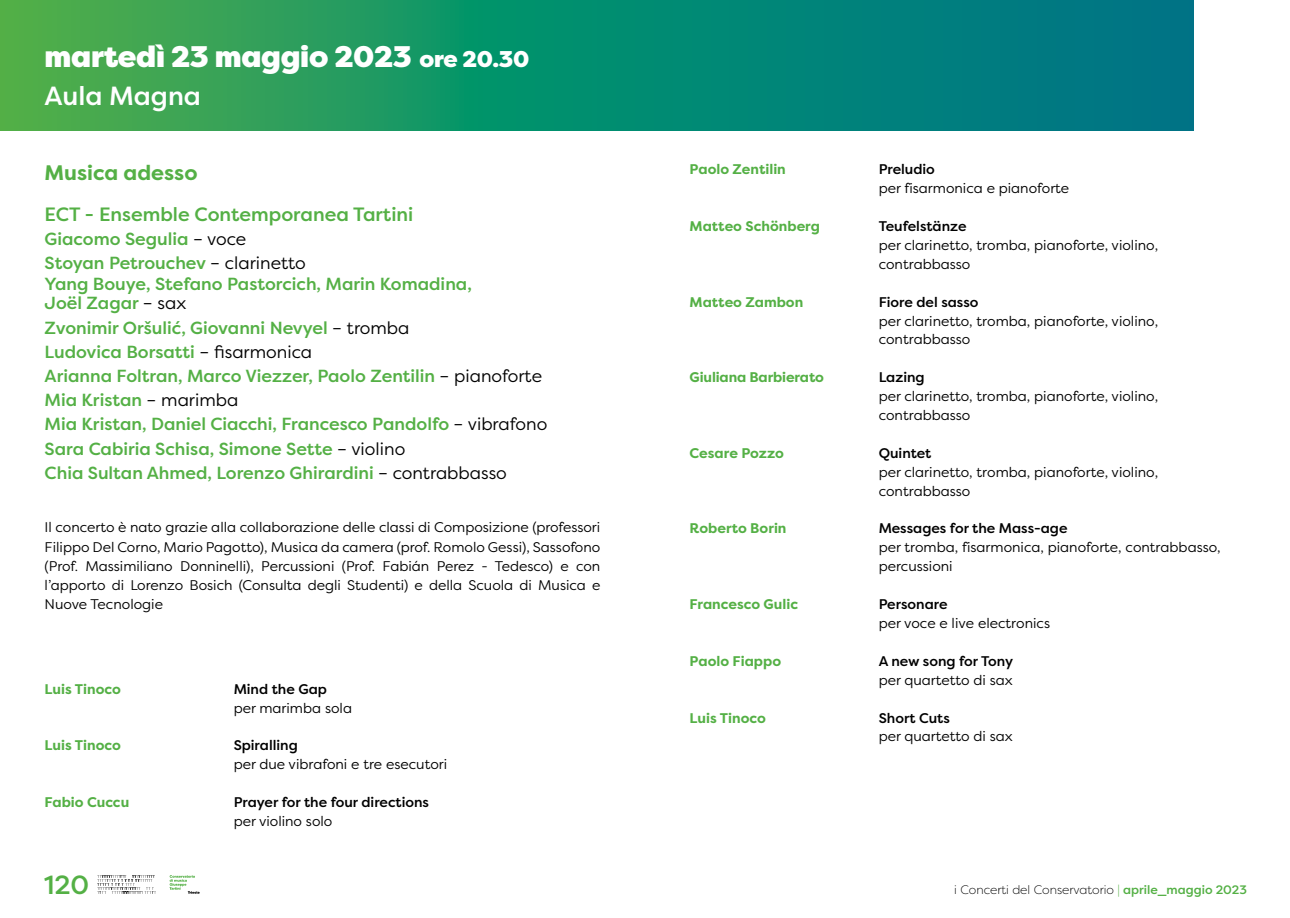
<style>
.page{position:relative;width:1290px;height:918px;background:#fff}
.page>*{position:absolute;margin:0;border:0;box-sizing:border-box;transform-origin:0 0}
.t1{font:900 29.75px "Filson Pro";letter-spacing:-.01em;color:#fff}
.t2{font:500 26.25px "Filson Pro";color:#fff}
.t3{font:500 26.25px "Filson Pro";color:#54b045}
.t4{font:700 21px "Filson Pro";color:#54b045}
.t5{font:500 19.25px "Filson Pro";color:#54b045}
.t6{font:500 17.5px/24.2px "Filson Pro";color:#54b045}
.t7{font:14px/18.9px "Filson Pro";color:#000}
.t8{font:500 14px "Filson Pro";color:#000}
.t9{font:700 14px "Filson Pro";color:#54b045}
.t10{font:300 12.25px "Filson Pro";color:#000}
.s1{font-size:22.75px}
.s2{font-weight:400;color:#000}
.s3{color:#54b045}
.s4{font-weight:500;color:#54b045}
</style>
<div class="page">
<svg style="left:0;top:0;width:1193px;height:130px;background:#148f6c"></svg>
<svg style="left:97px;top:875px;width:59px;height:19px"></svg>
<svg style="left:170px;top:875px;width:30px;height:19px"></svg>
<h1 class="t1" style="left:45px;top:38px;width:486px">martedì 23 maggio 2023 <span class="s1">ore 20.30</span></h1>
<h2 class="t2" style="left:45px;top:78px;width:158px">Aula Magna</h2>
<h3 class="t4" style="left:45px;top:159px;width:154px">Musica adesso</h3>
<h3 class="t5" style="left:45px;top:201px;width:370px">ECT - Ensemble Contemporanea Tartini</h3>
<p class="t6" style="left:45px;top:227px;width:263px">Giacomo Segulia <span class="s2">– voce<br></span>Stoyan Petrouchev <span class="s2">– clarinetto</span></p>
<p class="t6" style="left:45px;top:274px;width:429px;line-height:19.2px">Yang Bouye, Stefano Pastorcich, Marin Komadina,<br>Joël Zagar <span class="s2">– sax</span></p>
<p class="t6" style="left:45px;top:315px;width:504px">Zvonimir Oršulić, Giovanni Nevyel <span class="s2">– tromba<br></span>Ludovica Borsatti <span class="s2">– fisarmonica<br></span>Arianna Foltran, Marco Viezzer, Paolo Zentilin <span class="s2">– pianoforte </span>Mia Kristan <span class="s2">– marimba<br></span>Mia Kristan, Daniel Ciacchi, Francesco Pandolfo <span class="s2">– vibrafono </span>Sara Cabiria Schisa, Simone Sette <span class="s2">– violino<br></span>Chia Sultan Ahmed, Lorenzo Ghirardini <span class="s2">– contrabbasso</span></p>
<p class="t7" style="left:45px;top:517px;width:557px;text-align:justify">Il concerto è nato grazie alla collaborazione delle classi di Composizione (professori Filippo Del Corno, Mario Pagotto), Musica da camera (prof. Romolo Gessi), Sassofono (Prof. Massimiliano Donninelli), Percussioni (Prof. Fabián Perez - Tedesco) e con l’apporto di Lorenzo Bosich (Consulta degli Studenti) e della Scuola di Musica e Nuove Tecnologie</p>
<p class="t9" style="left:45px;top:680px;width:78px">Luis Tinoco</p>
<p class="t8" style="left:234px;top:679px;width:95px">Mind the Gap</p>
<p class="t7" style="left:234px;top:698px;width:120px">per marimba sola</p>
<p class="t9" style="left:45px;top:736px;width:78px">Luis Tinoco</p>
<p class="t8" style="left:234px;top:736px;width:66px">Spiralling</p>
<p class="t7" style="left:234px;top:754px;width:215px">per due vibrafoni e tre esecutori</p>
<p class="t9" style="left:45px;top:793px;width:86px">Fabio Cuccu</p>
<p class="t8" style="left:234px;top:792px;width:197px">Prayer for the four directions</p>
<p class="t7" style="left:234px;top:811px;width:100px">per violino solo</p>
<p class="t9" style="left:690px;top:160px;width:98px">Paolo Zentilin</p>
<p class="t8" style="left:879px;top:160px;width:58px">Preludio</p>
<p class="t7" style="left:879px;top:178px;width:192px">per fisarmonica e pianoforte</p>
<p class="t9" style="left:690px;top:217px;width:132px">Matteo Schönberg</p>
<p class="t8" style="left:879px;top:216px;width:89px">Teufelstänze</p>
<p class="t7" style="left:879px;top:235px;width:281px">per clarinetto, tromba, pianoforte, violino, contrabbasso</p>
<p class="t9" style="left:690px;top:293px;width:115px">Matteo Zambon</p>
<p class="t8" style="left:879px;top:292px;width:101px">Fiore del sasso</p>
<p class="t7" style="left:879px;top:311px;width:281px">per clarinetto, tromba, pianoforte, violino, contrabbasso</p>
<p class="t9" style="left:690px;top:368px;width:136px">Giuliana Barbierato</p>
<p class="t8" style="left:879px;top:367px;width:48px">Lazing</p>
<p class="t7" style="left:879px;top:386px;width:281px">per clarinetto, tromba, pianoforte, violino, contrabbasso</p>
<p class="t9" style="left:690px;top:444px;width:96px">Cesare Pozzo</p>
<p class="t8" style="left:879px;top:443px;width:54px">Quintet</p>
<p class="t7" style="left:879px;top:462px;width:281px">per clarinetto, tromba, pianoforte, violino, contrabbasso</p>
<p class="t9" style="left:690px;top:520px;width:98px">Roberto Borin</p>
<p class="t8" style="left:879px;top:519px;width:190px">Messages for the Mass-age</p>
<p class="t7" style="left:879px;top:537px;width:344px">per tromba, fisarmonica, pianoforte, contrabbasso, percussioni</p>
<p class="t9" style="left:690px;top:595px;width:110px">Francesco Gulic</p>
<p class="t8" style="left:879px;top:594px;width:70px">Personare</p>
<p class="t7" style="left:879px;top:613px;width:173px">per voce e live electronics</p>
<p class="t9" style="left:690px;top:652px;width:93px">Paolo Fiappo</p>
<p class="t8" style="left:879px;top:651px;width:136px">A new song for Tony</p>
<p class="t7" style="left:879px;top:670px;width:136px">per quartetto di sax</p>
<p class="t9" style="left:690px;top:709px;width:78px">Luis Tinoco</p>
<p class="t8" style="left:879px;top:708px;width:73px">Short Cuts</p>
<p class="t7" style="left:879px;top:726px;width:136px">per quartetto di sax</p>
<h2 class="t3" style="left:44px;top:866px;width:47px">120</h2>
<p class="t10" style="left:954px;top:881px;width:294px">i Concerti del Conservatorio <span class="s3">|</span> <span class="s4">aprile_maggio 2023</span></p>
</div>
